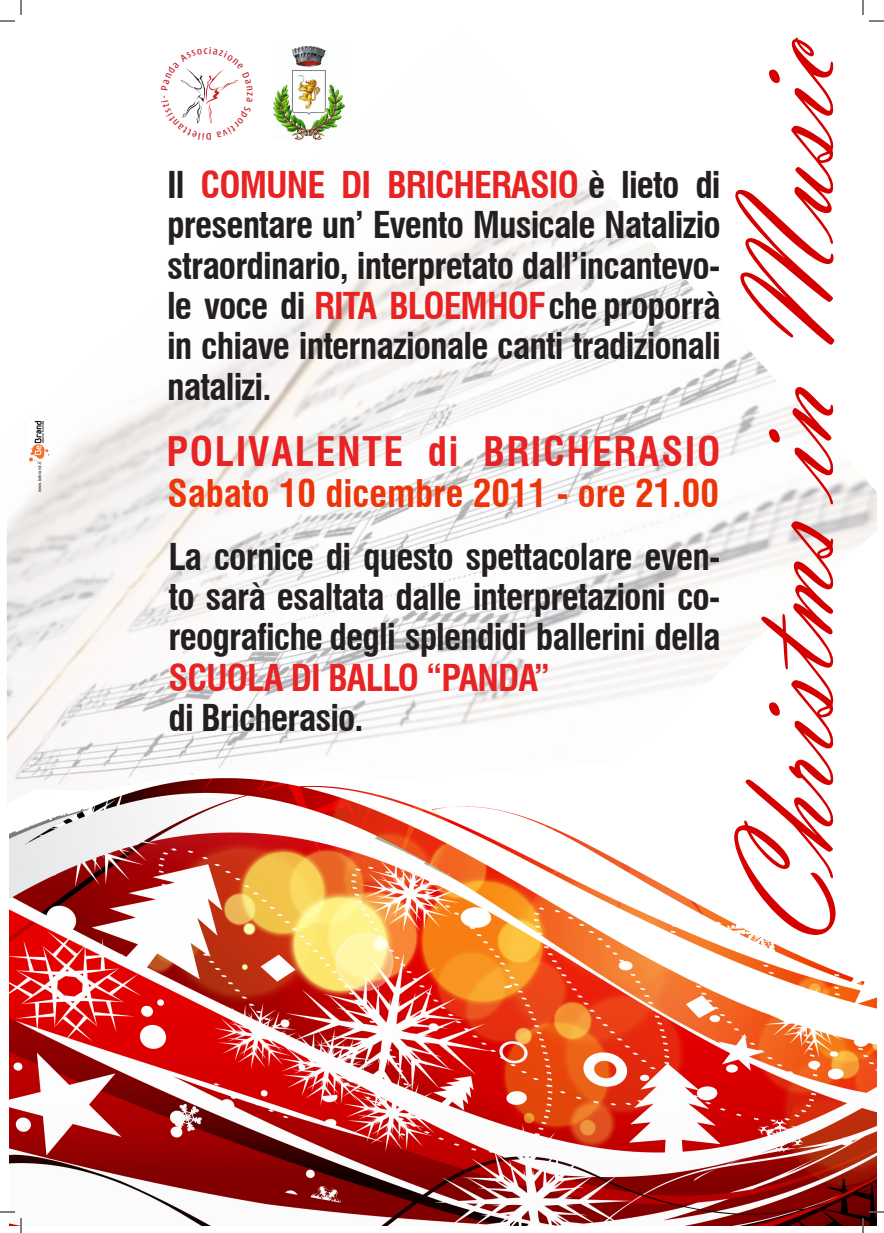
<style>
.page{position:relative;width:884px;height:1233px;background:#fff}
.page>*{position:absolute;margin:0;border:0;box-sizing:border-box;transform-origin:0 0}
.t1{font:144.5px "Vladimir Script";color:#d50100}
.t2{font:700 condensed 39.8px "Swiss 721 BT";letter-spacing:.04em;color:#e82324}
.t3{font:700 condensed 37.2px "Swiss 721 BT";color:#ec3509}
.t4{font:700 condensed 36.1px/40.4px "Swiss 721 BT";letter-spacing:-.025em;color:#231f20;text-align:justify}
.t5{font:4.2px "Aller";color:#231f20}
.s1{color:#e82324}
</style>
<div class="page">
<img style="left:9px;top:804px;width:867px;height:421px">
<img style="left:7px;top:101px;width:870px;height:703px">
<img style="left:274px;top:46px;width:71px;height:94px">
<img style="left:29px;top:421px;width:21px;height:45px">
<svg style="left:0;top:1211px;width:15px;height:1px"></svg>
<svg style="left:869px;top:1211px;width:15px;height:1px"></svg>
<svg style="left:0;top:0;width:22px;height:22px"></svg>
<svg style="left:20px;top:1218px;width:2px;height:15px"></svg>
<svg style="left:862px;top:0;width:22px;height:22px"></svg>
<svg style="left:862px;top:1218px;width:2px;height:15px"></svg>
<svg style="left:161px;top:68px;width:92px;height:72px"></svg>
<p class="t5" style="left:37px;top:492px;width:32px;rotate:-90deg">www.bebrand.it</p>
<p class="t4" style="left:167px;top:164px;width:555px">Il <span class="s1">COMUNE DI BRICHERASIO</span> è lieto di presentare un’ Evento Musicale Natalizio straordinario, interpretato dall’incantevo&shy;le voce di <span class="s1">RITA BLOEMHOF</span>che proporrà in chiave internazionale canti tradizionali natalizi.</p>
<p class="t2" style="left:167px;top:427px;width:555px">POLIVALENTE di BRICHERASIO</p>
<p class="t3" style="left:167px;top:471px;width:553px">Sabato 10 dicembre 2011 - ore 21.00</p>
<p class="t4" style="left:168px;top:536px;width:554px">La cornice di questo spettacolare even&shy;to sarà esaltata dalle interpretazioni co&shy;reografiche degli splendidi ballerini della <span class="s1">SCUOLA DI BALLO “PANDA”</span></p>
<p class="t4" style="left:168px;top:698px;width:197px">di Bricherasio.</p>
<p class="t1" style="left:703px;top:948px;width:929px;rotate:-90deg">Christms in Music</p>
</div>
